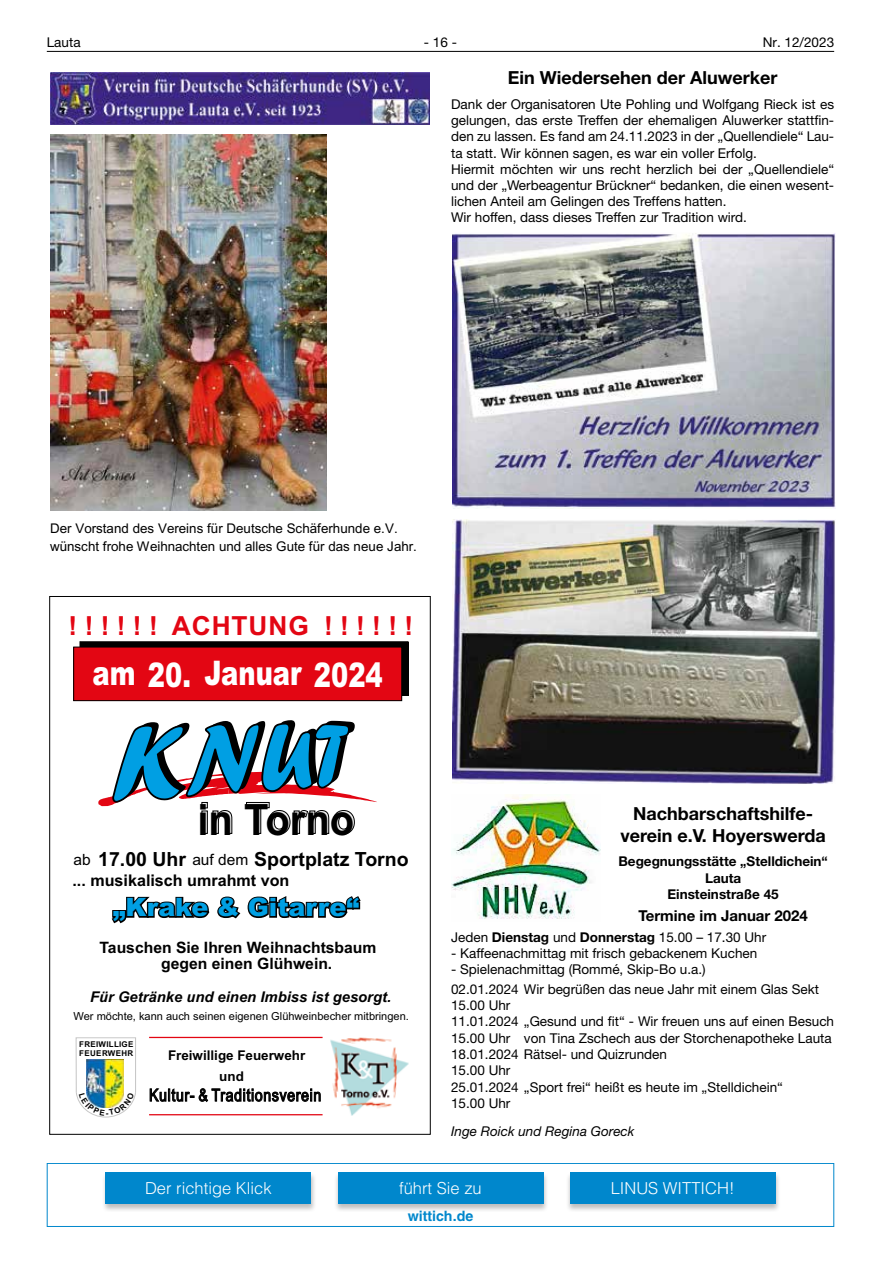
<style>
.page{position:relative;width:881px;height:1263px;background:#fff}
.page>*{position:absolute;margin:0;border:0;box-sizing:border-box;transform-origin:0 0}
.t1{font:700 43.2px "Qppvwv Arial";color:#000;scale:.92 1}
.t2{font:900 33.9px "Hcdkrk Arial";color:#fff;scale:.76 1}
.t3{font:700 26.25px "Qppvwv Arial";letter-spacing:.035em;color:#e30613}
.t4{font:900 25.35px "Hcdkrk Arial";color:#000}
.t5{font:700 19.5px "Qppvwv Arial";color:#000}
.t6{font:700 18px/21.6px "Helvetica Neue LT";color:#000;text-align:center}
.t7{font:17.1px "Syfgcf Arial Narrow";letter-spacing:.04em;color:#000}
.t8{font:300 16.5px "Helvetica LT";color:#fff}
.t9{font:700 16.05px "Qppvwv Arial";color:#000}
.t10{font:700 15.75px/15.8px "Qppvwv Arial";color:#000}
.t11{font:700 15px "Helvetica Neue LT";color:#000}
.t12{font:italic 700 14.85px "Jcdlps Arial";color:#000}
.t13{font:700 14.25px "Helvetica LT";color:#0087cc}
.t14{font:13.5px/16.2px "Helvetica Neue LT";color:#000}
.t15{font:700 13.5px/16.2px "Helvetica Neue LT";color:#000;text-align:center}
.t16{font:italic 13.5px "Helvetica Neue LT";color:#000}
.t17{font:13.35px/17.7px "Tqwlrb Arial";color:#000}
.t18{font:700 13.35px/20.9px "Qppvwv Arial";color:#000}
.t19{font:11.1px "Mqytgd Arial";color:#000}
.t20{font:700 7.95px/8.4px "Qppvwv Arial";letter-spacing:.035em;color:#000}
.s1{font-family:"Mqytgd Arial";font-weight:400;font-size:15.45px}
.s2{color:#009fe3}
.s3{font-weight:700}
</style>
<div class="page">
<hr style="left:47px;top:51px;width:786px;height:1px;background:#000">
<img style="left:452px;top:233px;width:383px;height:275px">
<img style="left:452px;top:519px;width:383px;height:265px">
<img style="left:50px;top:72px;width:379px;height:52px">
<img style="left:50px;top:134px;width:277px;height:376px">
<img style="left:330px;top:1037px;width:78px;height:78px">
<hr style="left:149px;top:1037px;width:173px;height:1px;background:#e30613">
<hr style="left:149px;top:1114px;width:173px;height:1px;background:#e30613">
<svg style="left:98px;top:720px;width:279px;height:86px"></svg>
<div style="left:76px;top:1037px;width:60px;height:56px;border:1px solid #c6c6c6"></div>
<img style="left:86px;top:1059px;width:37px;height:32px">
<div style="left:80px;top:642px;width:328px;height:53px;background:#000"></div>
<div style="left:74px;top:647px;width:327px;height:54px;background:#e30613"></div>
<div style="left:74px;top:647px;width:327px;height:54px;border:1px solid #000"></div>
<div style="left:47px;top:1163px;width:786px;height:64px;border:1px solid #0087cc"></div>
<div style="left:101px;top:1171px;width:215px;height:41px;background:#000;opacity:.26"></div>
<div style="left:106px;top:1172px;width:205px;height:31px;background:#0087cc"></div>
<div style="left:333px;top:1171px;width:215px;height:41px;background:#000;opacity:.26"></div>
<div style="left:338px;top:1172px;width:205px;height:31px;background:#0087cc"></div>
<div style="left:565px;top:1171px;width:215px;height:41px;background:#000;opacity:.26"></div>
<div style="left:569px;top:1172px;width:206px;height:31px;background:#0087cc"></div>
<img style="left:451px;top:794px;width:149px;height:125px">
<svg style="left:75px;top:1091px;width:61px;height:27px"></svg>
<p class="t14" style="left:47px;top:34px;width:35px">Lauta</p>
<p class="t14" style="left:424px;top:34px;width:35px">- 16 -</p>
<p class="t14" style="left:762px;top:34px;width:73px">Nr. 12/2023</p>
<h3 class="t6" style="left:507px;top:67px;width:271px">Ein Wiedersehen der Aluwerker</h3>
<p class="t14" style="left:451px;top:96px;width:384px">Dank der Organisatoren Ute Pohling und Wolfgang Rieck ist es gelungen, das erste Treffen der ehemaligen Aluwerker stattfin&shy;den zu lassen. Es fand am 24.11.2023 in der „Quellendiele“ Lau&shy;ta statt. Wir können sagen, es war ein voller Erfolg.<br>Hiermit möchten wir uns recht herzlich bei der „Quellendiele“ und der „Werbeagentur Brückner“ bedanken, die einen wesent&shy;lichen Anteil am Gelingen des Treffens hatten.<br>Wir hoffen, dass dieses Treffen zur Tradition wird.</p>
<p class="t17" style="left:50px;top:519px;width:368px">Der Vorstand des Vereins für Deutsche Schäferhunde e.V. wünscht frohe Weihnachten und alles Gute für das neue Jahr.</p>
<h3 class="t3" style="left:69px;top:608px;width:346px">! ! ! ! ! ! ACHTUNG ! ! ! ! ! !</h3>
<h2 class="t2" style="left:93px;top:648px;width:383px">am 20. Januar 2024</h2>
<h1 class="t1" style="left:197px;top:789px;width:172px">in Torno</h1>
<h3 class="t5" style="left:74px;top:845px;width:336px"><span class="s1">ab</span> 17.00 Uhr <span class="s1">auf dem</span> Sportplatz Torno</h3>
<p class="t9" style="left:72px;top:869px;width:218px">... musikalisch umrahmt von</p>
<h3 class="t4" style="left:113px;top:889px;width:248px">„<span class="s2">Kr</span>a<span class="s2">k</span>e &amp; Gitarre<span class="s2">“</span></h3>
<p class="t10" style="left:161px;top:940px;width:217px;text-indent:-62px">Tauschen Sie Ihren Weihnachtsbaum gegen einen Glühwein.</p>
<p class="t12" style="left:90px;top:987px;width:302px">Für Getränke und einen Imbiss ist gesorgt.</p>
<p class="t19" style="left:73px;top:1009px;width:337px">Wer möchte, kann auch seinen eigenen Glühweinbecher mitbringen.</p>
<p class="t20" style="left:79px;top:1040px;width:56px">FREIWILLIGE<br>FEUERWEHR</p>
<p class="t18" style="left:219px;top:1045px;width:87px;text-indent:-51px">Freiwillige Feuerwehr und</p>
<p class="t7" style="left:149px;top:1082px;width:174px">Kultur- &amp; Traditionsverein</p>
<h3 class="t6" style="left:620px;top:802px;width:207px">Nachbarschaftshilfe&shy;verein e.V. Hoyerswerda</h3>
<p class="t15" style="left:618px;top:853px;width:211px">Begegnungsstätte „Stelldichein“<br>Lauta<br>Einsteinstraße 45</p>
<p class="t11" style="left:638px;top:906px;width:171px">Termine im Januar 2024</p>
<p class="t14" style="left:451px;top:928px;width:316px">Jeden <span class="s3">Dienstag</span> und <span class="s3">Donnerstag</span> 15.00 – 17.30 Uhr</p>
<p class="t14" style="left:451px;top:945px;width:307px">- Kaffeenachmittag mit frisch gebackenem Kuchen</p>
<p class="t14" style="left:451px;top:959px;width:369px;line-height:19.6px">- Spielenachmittag (Rommé, Skip-Bo u.a.)<br>02.01.2024 Wir begrüßen das neue Jahr mit einem Glas Sekt</p>
<p class="t14" style="left:451px;top:996px;width:384px">15.00 Uhr<br>11.01.2024 „Gesund und fit“ - Wir freuen uns auf einen Besuch<br>15.00 Uhr</p>
<p class="t14" style="left:451px;top:1029px;width:382px;text-indent:73px">von Tina Zschech aus der Storchenapotheke Lauta<br>18.01.2024 Rätsel- und Quizrunden<br>15.00 Uhr<br>25.01.2024 „Sport frei“ heißt es heute im „Stelldichein“<br>15.00 Uhr</p>
<p class="t16" style="left:451px;top:1123px;width:185px">Inge Roick und Regina Goreck</p>
<p class="t8" style="left:145px;top:1178px;width:128px">Der richtige Klick</p>
<p class="t8" style="left:399px;top:1178px;width:84px">führt Sie zu</p>
<p class="t8" style="left:610px;top:1178px;width:125px">LINUS WITTICH!</p>
<p class="t13" style="left:407px;top:1207px;width:67px">wittich.de</p>
</div>
